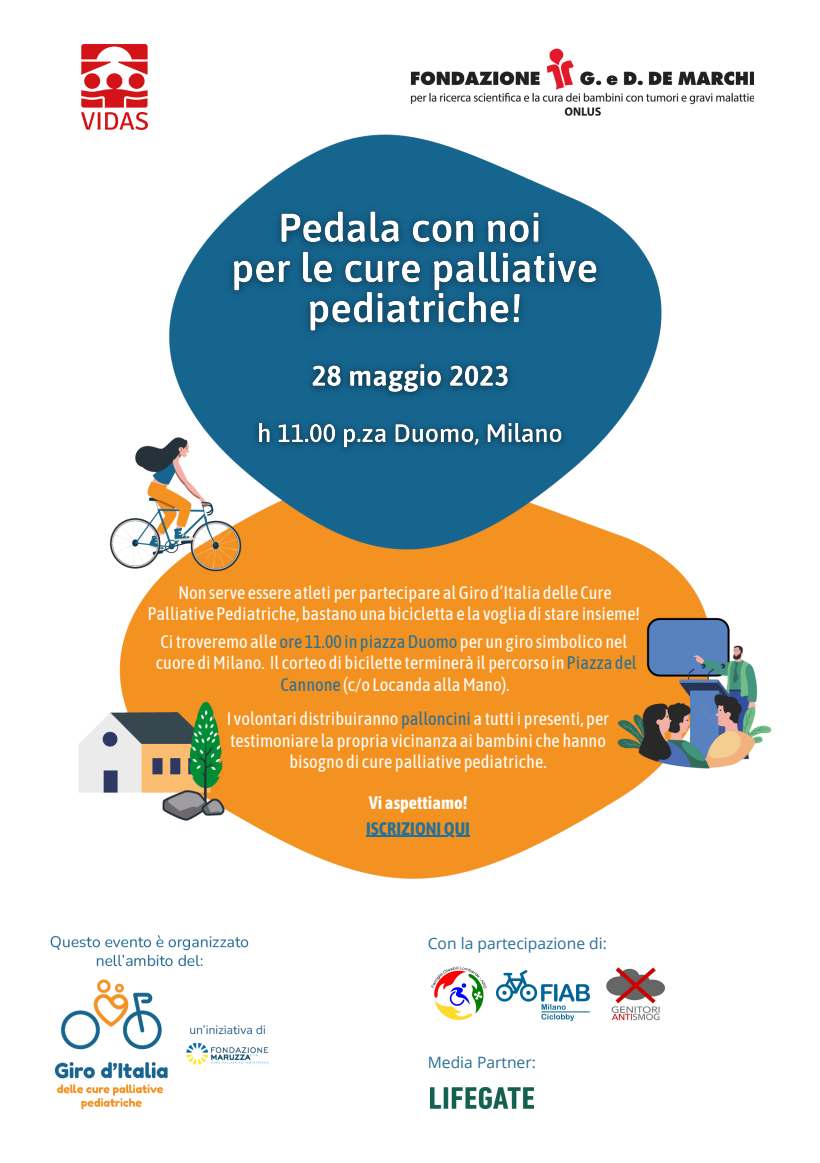
<style>
.page{position:relative;width:820px;height:1163px;background:#fff}
.page>*{position:absolute;margin:0;border:0;box-sizing:border-box;transform-origin:0 0}
.t1{font:18.12px/21.7px "Asap Condensed";color:#fff;text-align:center}
.t2{font:700 18.12px "Asap Condensed";color:#fff}
.t3{font:700 18.12px "Asap Condensed";color:#297096}
.t4{font:15.62px "Open Sans";color:#297096}
.s1{color:#297096}
</style>
<div class="page">
<img style="left:50px;top:45px;width:722px;height:1065px">
<img style="left:82px;top:44px;width:65px;height:85px">
<img style="left:410px;top:48px;width:343px;height:68px">
<img style="left:217px;top:193px;width:394px;height:153px">
<img style="left:299px;top:346px;width:222px;height:60px">
<img style="left:246px;top:407px;width:327px;height:53px">
<div style="left:410px;top:925px;width:245px;height:27px;background:#fff"></div>
<div style="left:414px;top:911px;width:246px;height:27px;background:#fff"></div>
<img style="left:430px;top:1087px;width:103px;height:21px">
<div style="left:417px;top:1025px;width:246px;height:27px;background:#fff"></div>
<img style="left:599px;top:962px;width:72px;height:66px">
<img style="left:427px;top:963px;width:63px;height:59px">
<img style="left:496px;top:970px;width:93px;height:50px">
<hr style="left:366px;top:835px;width:104px;height:2px;background:#297096">
<p class="t1" style="left:148px;top:581px;width:494px">Non serve essere atleti per partecipare alGiro d’Italia delle Cure<br>Palliative Pediatriche, bastano una bicicletta e la voglia distare insieme!</p>
<p class="t1" style="left:156px;top:630px;width:482px">Citroveremo alle <span class="s1">ore 11.00 in piazzaDuomo</span> per un giro simbolico nel cuore diMilano. Il corteo di bicilette terminerà il percorso in <span class="s1">Piazza del<br>Cannone</span> (c/o Locanda allaMano).</p>
<p class="t1" style="left:227px;top:708px;width:384px">I volontari distribuiranno <span class="s1">palloncini</span> a tutti i presenti, per testimoniare la propria vicinanza ai bambini che hanno bisogno di cure palliative pediatriche.</p>
<p class="t2" style="left:368px;top:792px;width:100px">Vi aspettiamo!</p>
<p class="t3" style="left:366px;top:817px;width:105px">ISCRIZIONIQUI</p>
<p class="t4" style="left:427px;top:932px;width:180px">Con la partecipazione di:</p>
<p class="t4" style="left:428px;top:1051px;width:110px">Media Partner:</p>
</div>
